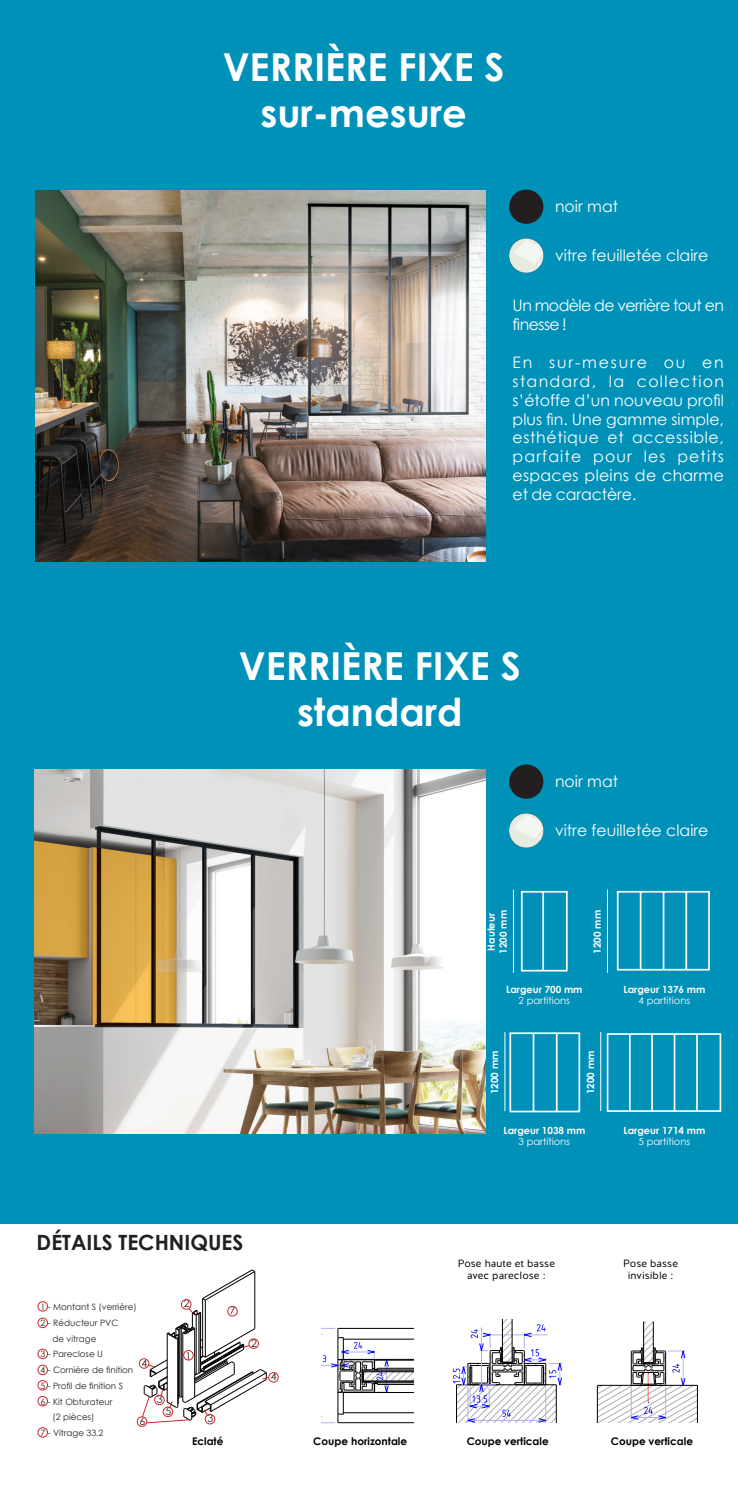
<style>
.page{position:relative;width:738px;height:1489px;background:#fff}
.page>*{position:absolute;margin:0;border:0;box-sizing:border-box;transform-origin:0 0}
.t1{font:700 38.5px "Century Gothic";color:#fff}
.t2{font:700 21px "Century Gothic";color:#231f20}
.t3{font:15.75px/18.9px "Century Gothic";color:#fff;text-align:justify}
.t4{font:15.75px/18.9px "Century Gothic";letter-spacing:-.035em;color:#fff}
.t5{font:700 10.5px "Century Gothic";color:#000001}
.t6{font:10.5px "Halis R";color:#000001}
.t7{font:10.5px "Century Gothic";color:#231f20}
.t8{font:700 9.8px "Century Gothic";color:#fff}
.t9{font:9.8px "Century Gothic";color:#fff}
.t10{font:8.75px "Century Gothic";color:#231f20}
</style>
<div class="page">
<div style="left:0;top:0;width:738px;height:1223px;background:#0091b9"></div>
<img style="left:35px;top:190px;width:450px;height:371px">
<div style="left:509px;top:189px;width:34px;height:35px;background:#231f20;border-radius:50%"></div>
<img style="left:509px;top:238px;width:34px;height:35px;border-radius:17px">
<img style="left:34px;top:769px;width:451px;height:364px">
<div style="left:509px;top:764px;width:34px;height:34px;background:#231f20;border-radius:50%"></div>
<img style="left:509px;top:813px;width:34px;height:34px;border-radius:17px">
<hr style="left:513px;top:889px;width:1px;height:83px;background:#fff">
<hr style="left:607px;top:889px;width:1px;height:83px;background:#fff">
<hr style="left:504px;top:1031px;width:1px;height:80px;background:#fff">
<hr style="left:600px;top:1031px;width:1px;height:80px;background:#fff">
<svg style="left:596px;top:1321px;width:102px;height:101px"></svg>
<svg style="left:520px;top:890px;width:48px;height:82px"></svg>
<svg style="left:509px;top:1032px;width:72px;height:81px"></svg>
<svg style="left:616px;top:890px;width:94px;height:81px"></svg>
<svg style="left:606px;top:1033px;width:116px;height:79px"></svg>
<svg style="left:321px;top:1327px;width:94px;height:97px"></svg>
<svg style="left:453px;top:1319px;width:109px;height:103px"></svg>
<hr style="left:205px;top:1299px;width:1px;height:58px;background:#000">
<hr style="left:202px;top:1298px;width:1px;height:57px;background:#000">
<svg style="left:202px;top:1269px;width:53px;height:31px"></svg>
<hr style="left:254px;top:1271px;width:1px;height:57px;background:#000">
<div style="left:205px;top:1414px;width:10px;height:9px;border:1px solid #d1232a;border-radius:50%"></div>
<div style="left:139px;top:1358px;width:10px;height:10px;border:1px solid #d1232a;border-radius:50%"></div>
<div style="left:269px;top:1372px;width:9px;height:10px;border:1px solid #d1232a;border-radius:50%"></div>
<div style="left:137px;top:1416px;width:10px;height:10px;border:1px solid #d1232a;border-radius:50%"></div>
<div style="left:181px;top:1299px;width:10px;height:10px;border:1px solid #d1232a;border-radius:50%"></div>
<svg style="left:142px;top:1307px;width:127px;height:115px"></svg>
<div style="left:38px;top:1301px;width:10px;height:10px;border:1px solid #d1232a;border-radius:50%"></div>
<div style="left:38px;top:1427px;width:10px;height:9px;border:1px solid #d1232a;border-radius:50%"></div>
<div style="left:38px;top:1317px;width:10px;height:10px;border:1px solid #d1232a;border-radius:50%"></div>
<div style="left:38px;top:1364px;width:10px;height:10px;border:1px solid #d1232a;border-radius:50%"></div>
<div style="left:38px;top:1380px;width:10px;height:9px;border:1px solid #d1232a;border-radius:50%"></div>
<div style="left:38px;top:1396px;width:10px;height:9px;border:1px solid #d1232a;border-radius:50%"></div>
<div style="left:38px;top:1348px;width:10px;height:10px;border:1px solid #d1232a;border-radius:50%"></div>
<div style="left:228px;top:1306px;width:9px;height:9px;border:1px solid #d1232a;border-radius:50%"></div>
<p class="t1" style="left:223px;top:38px;width:283px">VERRIÈRE FIXE S</p>
<p class="t1" style="left:260px;top:84px;width:208px">sur-mesure</p>
<p class="t3" style="left:555px;top:197px;width:65px">noir mat</p>
<p class="t3" style="left:555px;top:246px;width:155px">vitre feuilletée claire</p>
<p class="t4" style="left:513px;top:296px;width:213px">Un modèle de verrière tout en finesse !</p>
<p class="t3" style="left:513px;top:352px;width:213px">En sur-mesure ou en standard, la collection s’étoffe d’un nouveau profil plus fin. Une gamme simple, esthétique et accessible, parfaite pour les petits espaces pleins de charme et de caractère.</p>
<p class="t1" style="left:239px;top:636px;width:283px">VERRIÈRE FIXE S</p>
<p class="t1" style="left:297px;top:682px;width:167px">standard</p>
<p class="t3" style="left:555px;top:771px;width:65px">noir mat</p>
<p class="t3" style="left:555px;top:820px;width:155px">vitre feuilletée claire</p>
<p class="t2" style="left:37px;top:1226px;width:208px">DÉTAILS TECHNIQUES</p>
<p class="t8" style="left:484px;top:950px;width:39px;rotate:-90deg">Hauteur</p>
<p class="t8" style="left:496px;top:953px;width:45px;rotate:-90deg">1200 mm</p>
<p class="t8" style="left:590px;top:953px;width:45px;rotate:-90deg">1200 mm</p>
<p class="t8" style="left:506px;top:981px;width:78px">Largeur 700 mm</p>
<p class="t9" style="left:519px;top:994px;width:53px">2 partitions</p>
<p class="t8" style="left:487px;top:1093px;width:45px;rotate:-90deg">1200 mm</p>
<p class="t8" style="left:583px;top:1093px;width:45px;rotate:-90deg">1200 mm</p>
<p class="t8" style="left:503px;top:1122px;width:83px">Largeur 1038 mm</p>
<p class="t9" style="left:519px;top:1134px;width:53px">3 partitions</p>
<p class="t8" style="left:623px;top:981px;width:83px">Largeur 1376 mm</p>
<p class="t9" style="left:639px;top:994px;width:53px">4 partitions</p>
<p class="t8" style="left:623px;top:1122px;width:83px">Largeur 1714 mm</p>
<p class="t9" style="left:639px;top:1134px;width:53px">5 partitions</p>
<p class="t6" style="left:458px;top:1256px;width:99px">Pose haute et basse</p>
<p class="t6" style="left:467px;top:1268px;width:80px">avec pareclose :</p>
<p class="t6" style="left:623px;top:1256px;width:56px">Pose basse</p>
<p class="t6" style="left:628px;top:1268px;width:47px">invisible :</p>
<p class="t10" style="left:40px;top:1300px;width:98px">1 - Montant S (verrière)</p>
<p class="t10" style="left:40px;top:1316px;width:80px">2 - Réducteur PVC</p>
<p class="t10" style="left:53px;top:1332px;width:45px">de vitrage</p>
<p class="t10" style="left:40px;top:1347px;width:64px">3 - Pareclose U</p>
<p class="t10" style="left:40px;top:1363px;width:94px">4 - Cornière de finition</p>
<p class="t10" style="left:40px;top:1379px;width:84px">5 - Profil de finition S</p>
<p class="t10" style="left:40px;top:1395px;width:73px">6 - Kit Obturateur</p>
<p class="t10" style="left:53px;top:1410px;width:43px">(2 pièces)</p>
<p class="t10" style="left:40px;top:1426px;width:65px">7 - Vitrage 33.2</p>
<p class="t7" style="left:142px;top:1355px;width:7px">4</p>
<p class="t7" style="left:139px;top:1413px;width:7px">6</p>
<p class="t7" style="left:157px;top:1391px;width:7px">3</p>
<p class="t7" style="left:165px;top:1403px;width:7px">5</p>
<p class="t7" style="left:184px;top:1296px;width:7px">2</p>
<p class="t7" style="left:185px;top:1348px;width:7px">1</p>
<p class="t7" style="left:207px;top:1410px;width:7px">3</p>
<p class="t7" style="left:230px;top:1302px;width:7px">7</p>
<p class="t7" style="left:251px;top:1335px;width:7px">2</p>
<p class="t7" style="left:271px;top:1369px;width:7px">4</p>
<p class="t5" style="left:192px;top:1433px;width:33px">Eclaté</p>
<p class="t5" style="left:313px;top:1433px;width:95px">Coupe horizontale</p>
<p class="t5" style="left:467px;top:1433px;width:84px">Coupe verticale</p>
<p class="t5" style="left:611px;top:1433px;width:84px">Coupe verticale</p>
</div>
